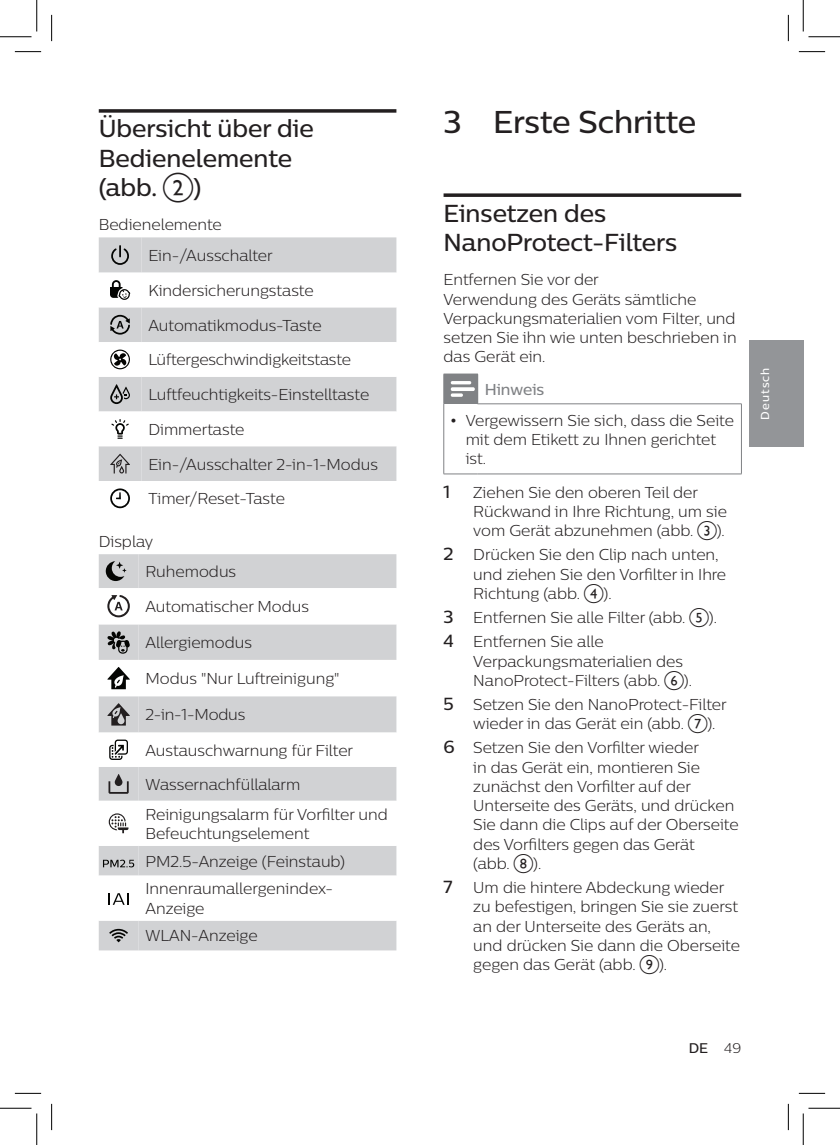
<style>
.page{position:relative;width:840px;height:1145px;background:#fff}
.page>*{position:absolute;margin:0;border:0;box-sizing:border-box;transform-origin:0 0}
.t1{font:500 31.5px "Centrale Sans";color:#231f20}
.t2{font:500 24.5px/29.4px "Centrale Sans";color:#231f20}
.t3{font:500 17.5px "Centrale Sans";color:#231f20}
.t4{font:300 15.75px/19.2px "Centrale Sans";color:#231f20}
.t5{font:500 15.75px "Centrale Sans";color:#808285}
.t6{font:500 14px "Centrale Sans";color:#231f20}
.t7{font:500 11.55px "Centrale Sans";letter-spacing:.1em;color:#fff}
.s1{font-family:"Gill Sans Alt One WGL";font-weight:400}
.s2{font-weight:500;font-size:17.5px}
.s3{font-weight:300}
</style>
<div class="page">
<div style="left:749px;top:340px;width:54px;height:107px;background:#939598"></div>
<svg style="left:444px;top:193px;width:297px;height:4px"></svg>
<div style="left:444px;top:374px;width:34px;height:30px;background:#808285"></div>
<hr style="left:741px;top:404px;width:1px;height:70px;background:#808285">
<hr style="left:443px;top:374px;width:1px;height:30px;background:#808285">
<hr style="left:477px;top:404px;width:265px;height:1px;background:#808285">
<hr style="left:443px;top:404px;width:1px;height:70px;background:#808285">
<hr style="left:444px;top:474px;width:34px;height:1px;background:#808285">
<hr style="left:478px;top:474px;width:264px;height:1px;background:#808285">
<svg style="left:451px;top:381px;width:24px;height:16px"></svg>
<svg style="left:99px;top:109px;width:297px;height:4px"></svg>
<div style="left:99px;top:237px;width:297px;height:36px;background:#d1d2d4"></div>
<svg style="left:141px;top:307px;width:255px;height:174px;fill:#d1d2d4"></svg>
<svg style="left:111px;top:245px;width:18px;height:20px"></svg>
<svg style="left:99px;top:280px;width:42px;height:229px"></svg>
<div style="left:99px;top:554px;width:297px;height:396px;background:#d1d2d4"></div>
<svg style="left:138px;top:588px;width:258px;height:333px"></svg>
<svg style="left:106px;top:561px;width:21px;height:20px"></svg>
<svg style="left:99px;top:588px;width:39px;height:333px"></svg>
<svg style="left:109px;top:929px;width:19px;height:13px"></svg>
<svg style="left:15px;top:51px;width:26px;height:1px"></svg>
<svg style="left:799px;top:51px;width:26px;height:1px"></svg>
<svg style="left:15px;top:1093px;width:26px;height:1px"></svg>
<svg style="left:799px;top:1093px;width:26px;height:1px"></svg>
<svg style="left:51px;top:15px;width:1px;height:26px"></svg>
<svg style="left:51px;top:1104px;width:1px;height:26px"></svg>
<svg style="left:788px;top:15px;width:1px;height:26px"></svg>
<svg style="left:788px;top:1104px;width:1px;height:26px"></svg>
<hr style="left:0;top:36px;width:32px;height:1px;background:#000">
<hr style="left:808px;top:36px;width:32px;height:1px;background:#000">
<hr style="left:0;top:1108px;width:32px;height:1px;background:#000">
<hr style="left:808px;top:1108px;width:32px;height:1px;background:#000">
<hr style="left:36px;top:0;width:1px;height:31px;background:#000">
<hr style="left:36px;top:1113px;width:1px;height:32px;background:#000">
<hr style="left:803px;top:0;width:1px;height:31px;background:#000">
<hr style="left:803px;top:1113px;width:1px;height:32px;background:#000">
<h2 class="t2" style="left:99px;top:114px;width:216px">Übersicht über die<br>Bedienelemente (abb.</h2>
<h2 class="t2" style="left:193px;top:172px;width:9px">)</h2>
<p class="t4" style="left:148px;top:209px;width:126px;line-height:30.4px;text-indent:-50px">Bedienelemente<br>Ein-/Ausschalter</p>
<p class="t4" style="left:148px;top:280px;width:167px">Kindersicherungstaste</p>
<p class="t4" style="left:148px;top:315px;width:175px">Automatikmodus-Taste</p>
<p class="t4" style="left:148px;top:350px;width:204px">Lüftergeschwindigkeitstaste</p>
<p class="t4" style="left:148px;top:385px;width:222px">Luftfeuchtigkeits-Einstelltaste</p>
<p class="t4" style="left:148px;top:419px;width:98px">Dimmertaste</p>
<p class="t4" style="left:148px;top:454px;width:231px">Ein-/Ausschalter 2-in-1-Modus</p>
<p class="t4" style="left:148px;top:489px;width:138px">Timer/Reset-Taste</p>
<p class="t4" style="left:145px;top:526px;width:92px;line-height:29.8px;text-indent:-47px">Display<br>Ruhemodus</p>
<p class="t4" style="left:145px;top:597px;width:165px">Automatischer Modus</p>
<p class="t4" style="left:145px;top:633px;width:108px">Allergiemodus</p>
<p class="t4" style="left:145px;top:668px;width:196px">Modus "Nur Luftreinigung"</p>
<p class="t4" style="left:145px;top:705px;width:101px">2-in-1-Modus</p>
<p class="t4" style="left:145px;top:733px;width:209px;line-height:34.1px">Austauschwarnung für Filter<br>Wassernachfüllalarm</p>
<p class="t4" style="left:145px;top:804px;width:244px">Reinigungsalarm für Vorfilter und<br>Befeuchtungselement</p>
<p class="t4" style="left:145px;top:847px;width:201px;line-height:27.8px">PM2.5-Anzeige (Feinstaub)<br>Innenraumallergenindex-</p>
<p class="t4" style="left:145px;top:894px;width:114px;line-height:27.8px">Anzeige<br>WLAN-Anzeige</p>
<h1 class="t1" style="left:444px;top:102px;width:254px">3 Erste Schritte</h1>
<h2 class="t2" style="left:444px;top:198px;width:235px">Einsetzen des<br>NanoProtect-Filters</h2>
<p class="t4" style="left:444px;top:270px;width:295px">Entfernen Sie vor der<br>Verwendung des Geräts sämtliche<br>Verpackungsmaterialien vom Filter, und setzen Sie ihn wie unten beschrieben in das Gerät ein.</p>
<p class="t5" style="left:485px;top:379px;width:61px">Hinweis</p>
<p class="t4" style="left:466px;top:411px;width:270px;text-indent:-15px"><span class="s1">•</span> Vergewissern Sie sich, dass die Seite mit dem Etikett zu Ihnen gerichtet ist.</p>
<p class="t3" style="left:444px;top:481px;width:8px">1</p>
<p class="t4" style="left:473px;top:483px;width:255px">Ziehen Sie den oberen Teil der<br>Rückwand in Ihre Richtung, um sie vom Gerät abzunehmen (abb.</p>
<p class="t4" style="left:444px;top:518px;width:283px;line-height:24.2px;text-indent:273px">).<br><span class="s2">2</span> Drücken Sie den Clip nach unten,</p>
<p class="t4" style="left:473px;top:564px;width:254px">und ziehen Sie den Vorfilter in Ihre<br>Richtung (abb.</p>
<p class="t4" style="left:444px;top:581px;width:243px;line-height:24.2px;text-indent:160px">).<br><span class="s2">3</span> Entfernen Sie alle Filter (abb.</p>
<p class="t4" style="left:709px;top:608px;width:10px">).</p>
<p class="t4" style="left:473px;top:632px;width:211px;text-indent:-30px"><span class="s2">4</span> Entfernen Sie alle<br>Verpackungsmaterialien des<br>NanoProtect-Filters (abb.</p>
<p class="t4" style="left:444px;top:668px;width:285px;line-height:24.2px;text-indent:240px">).<br><span class="s2">5</span> Setzen Sie den NanoProtect-Filter</p>
<p class="t4" style="left:473px;top:714px;width:212px">wieder in das Gerät ein (abb.</p>
<p class="t4" style="left:707px;top:714px;width:10px">).</p>
<p class="t4" style="left:473px;top:738px;width:267px;text-indent:-30px"><span class="s2">6</span> Setzen Sie den Vorfilter wieder<br>in das Gerät ein, montieren Sie zunächst den Vorfilter auf der<br>Unterseite des Geräts, und drücken<br>Sie dann die Clips auf der Oberseite des Vorfilters gegen das Gerät<br>(abb.</p>
<p class="t4" style="left:444px;top:851px;width:282px;line-height:24.2px;text-indent:90px">).<br><span class="s2">7</span> Um die hintere Abdeckung wieder</p>
<p class="t4" style="left:473px;top:897px;width:268px">zu befestigen, bringen Sie sie zuerst an der Unterseite des Geräts an, und drücken Sie dann die Oberseite gegen das Gerät (abb.</p>
<p class="t4" style="left:659px;top:955px;width:10px">).</p>
<p class="t7" style="left:758px;top:420px;width:54px;rotate:-90deg">Deutsch</p>
<p class="t6" style="left:689px;top:1040px;width:54px">DE <span class="s3">49</span></p>
</div>
